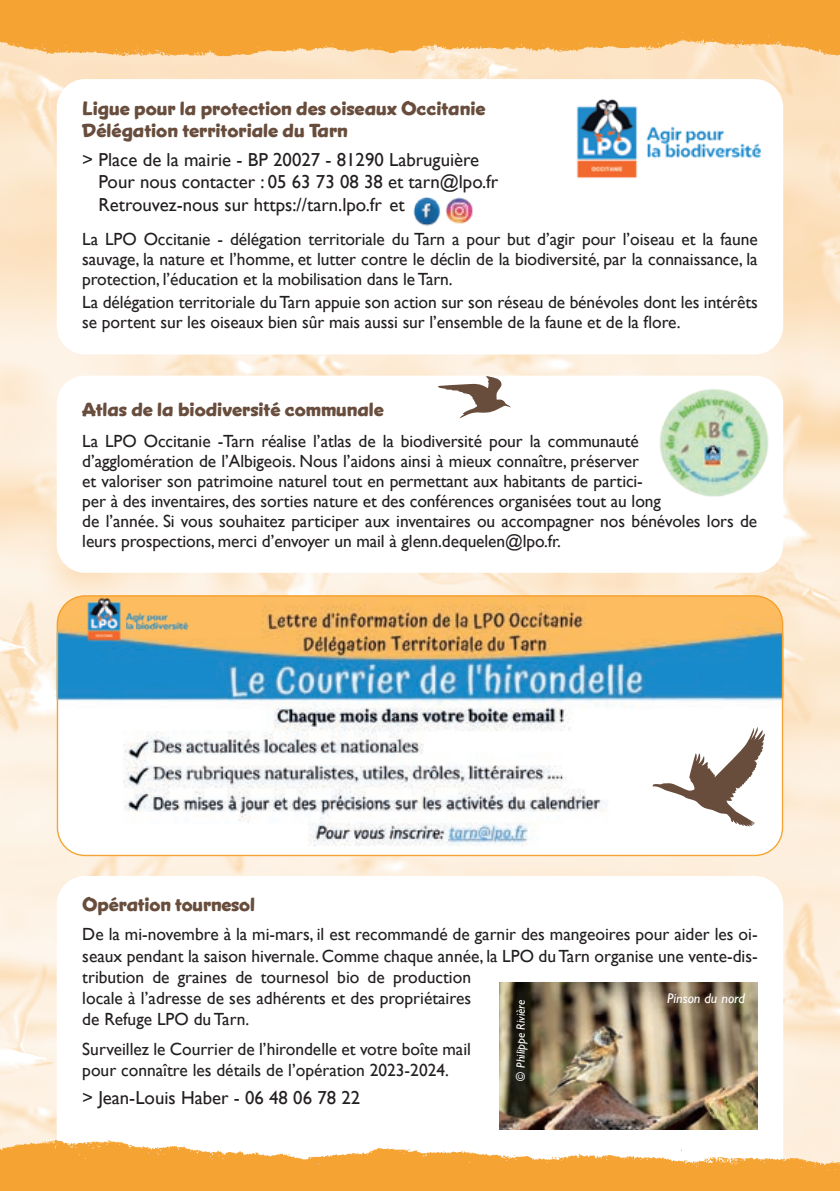
<style>
.page{position:relative;width:840px;height:1191px;background:#fff}
.page>*{position:absolute;margin:0;border:0;box-sizing:border-box;transform-origin:0 0}
.t1{font:18.8px/22.6px "Gill Sans";color:#231f20}
.t2{font:700 18.8px/22.6px "Snicker";color:#684d3d}
.t3{font:17.6px/20px "Gill Sans";letter-spacing:-.005em;color:#231f20}
.t4{font:italic 14px "Gill Sans";color:#fff}
.t5{font:italic 12px "Gill Sans";color:#fff}
</style>
<div class="page">
<img style="left:0;top:60px;width:839px;height:1072px">
<svg style="left:57px;top:876px;width:725px;height:256px"></svg>
<div style="left:57px;top:79px;width:725px;height:275px;background:#fff;border-radius:28px"></div>
<div style="left:57px;top:375px;width:725px;height:198px;background:#fff;border-radius:28px"></div>
<img style="left:57px;top:595px;width:725px;height:261px">
<img style="left:413px;top:197px;width:28px;height:29px">
<img style="left:445px;top:197px;width:28px;height:27px">
<img style="left:576px;top:99px;width:186px;height:80px">
<img style="left:85px;top:593px;width:106px;height:49px">
<img style="left:659px;top:389px;width:110px;height:108px">
<img style="left:499px;top:982px;width:257px;height:147px">
<svg style="left:652px;top:726px;width:112px;height:100px"></svg>
<svg style="left:438px;top:376px;width:72px;height:43px"></svg>
<img style="left:0;top:1132px;width:839px;height:59px">
<img style="left:0;top:0;width:839px;height:60px">
<p class="t2" style="left:82px;top:97px;width:404px">Ligue pour la protection des oiseaux Occitanie<br>Délégation territoriale du Tarn</p>
<p class="t1" style="left:98px;top:148px;width:401px;text-indent:-16px">&gt; Place de la mairie - BP 20027 - 81290 Labruguière<br>Pour nous contacter : 05 63 73 08 38 et tarn@lpo.fr<br>Retrouvez-nous sur https://tarn.lpo.fr et</p>
<p class="t3" style="left:82px;top:229px;width:676px;text-align:justify">La LPO Occitanie - délégation territoriale du Tarn a pour but d’agir pour l’oiseau et la faune sauvage, la nature et l’homme, et lutter contre le déclin de la biodiversité, par la connaissance, la protection, l’éducation et la mobilisation dans le Tarn.</p>
<p class="t3" style="left:82px;top:292px;width:676px">La délégation territoriale du Tarn appuie son action sur son réseau de bénévoles dont les intérêts se portent sur les oiseaux bien sûr mais aussi sur l’ensemble de la faune et de la flore.</p>
<p class="t2" style="left:82px;top:398px;width:303px">Atlas de la biodiversité communale</p>
<p class="t3" style="left:82px;top:431px;width:676px">La LPO Occitanie -Tarn réalise l’atlas de la biodiversité pour la communauté<br>d’agglomération de l’Albigeois. Nous l’aidons ainsi à mieux connaître, préserver<br>et valoriser son patrimoine naturel tout en permettant aux habitants de partici-<br>per à des inventaires, des sorties nature et des conférences organisées tout au long<br>de l’année. Si vous souhaitez participer aux inventaires ou accompagner nos bénévoles lors de leurs prospections, merci d’envoyer un mail à glenn.dequelen@lpo.fr.</p>
<p class="t2" style="left:82px;top:893px;width:174px">Opération tournesol</p>
<p class="t3" style="left:82px;top:923px;width:676px;line-height:21.2px">De la mi-novembre à la mi-mars, il est recommandé de garnir des mangeoires pour aider les oi&shy;seaux pendant la saison hivernale. Comme chaque année, la LPO du Tarn organise une vente-dis&shy;tribution de graines de tournesol bio de production<br>locale à l’adresse de ses adhérents et des propriétaires<br>de Refuge LPO du Tarn.</p>
<p class="t3" style="left:82px;top:1037px;width:390px;line-height:21.2px">Surveillez le Courrier de l’hirondelle et votre boîte mail pour connaître les détails de l’opération 2023-2024.</p>
<p class="t1" style="left:82px;top:1086px;width:279px">&gt; Jean-Louis Haber - 06 48 06 78 22</p>
<p class="t4" style="left:666px;top:990px;width:79px">Pinson du nord</p>
<p class="t5" style="left:513px;top:1081px;width:83px;rotate:-90deg">© Philippe Rivière</p>
</div>
